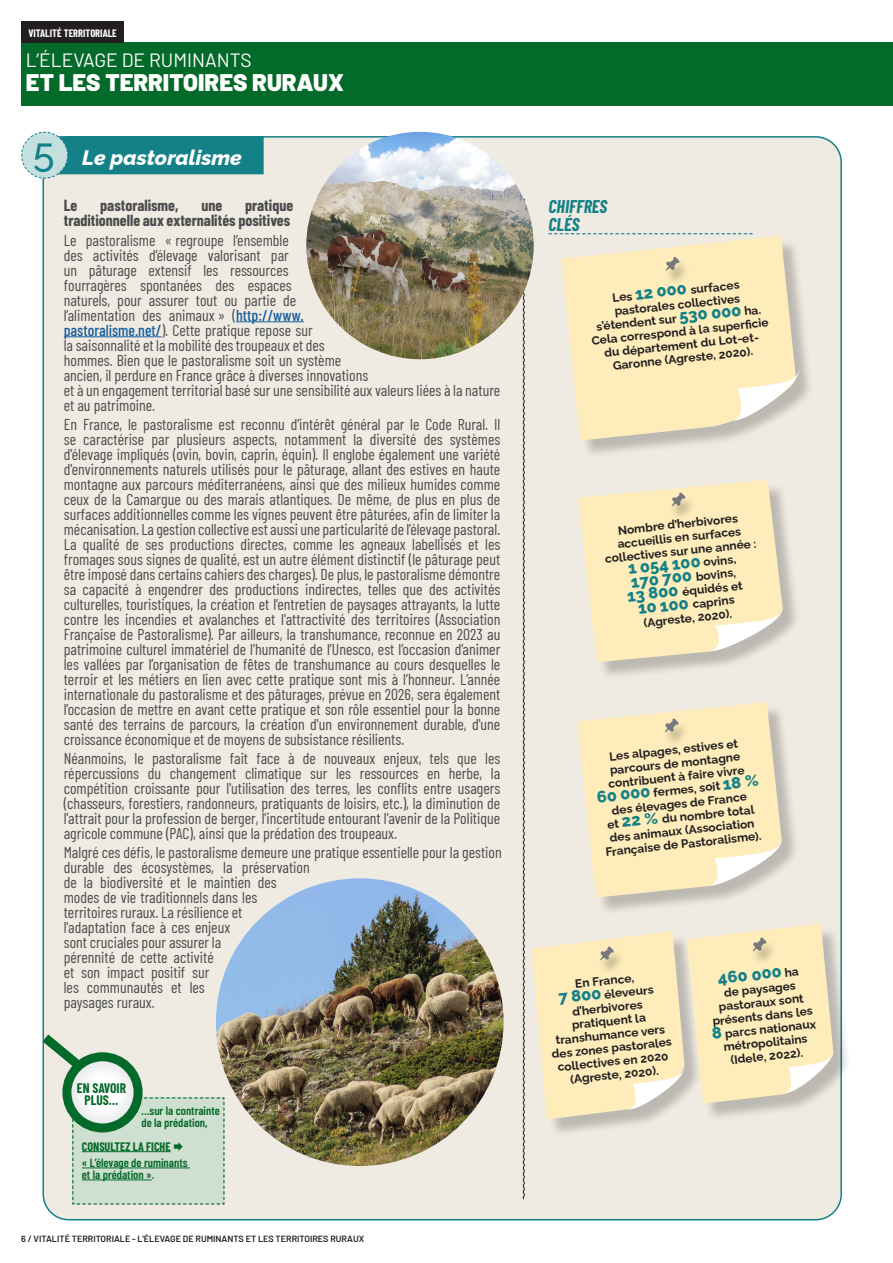
<style>
.page{position:relative;width:893px;height:1263px;background:#fff}
.page>*{position:absolute;margin:0;border:0;box-sizing:border-box;transform-origin:0 0}
.t1{font:500 39px "Raleway";color:#148087}
.t2{font:900 24px "Barlow";color:#fff}
.t3{font:italic 800 21px "Raleway";color:#fff}
.t4{font:19.2px "Barlow";color:#fff}
.t5{font:italic 700 18px/18px "Barlow Condensed";color:#148087}
.t6{font:800 16.5px "Raleway";color:#148087}
.t7{font:15.75px/15px "Barlow Condensed";color:#4b4c4d}
.t8{font:700 15.75px/15px "Barlow Condensed";color:#4b4c4d;text-align:right}
.t9{font:700 13.5px/12px "Barlow Condensed";color:#046a29;text-align:center}
.t10{font:700 12px/13.5px "Raleway";color:#231f20;text-align:center}
.t11{font:600 12px/12px "Barlow Condensed";color:#046a29}
.t12{font:700 12px "Barlow Condensed";color:#046a29}
.t13{font:700 10.5px "Barlow Condensed";color:#fff}
.t14{font:600 9px "Barlow";color:#231f20}
.s1{font-weight:500;color:#175d9e}
.s2{font-weight:800;font-size:16.5px;color:#148087}
.s3{font-weight:700;font-size:12px;color:#231f20}
</style>
<div class="page">
<div style="left:21px;top:43px;width:872px;height:63px;background:#046a29"></div>
<div style="left:21px;top:21px;width:102px;height:22px;background:#231f20"></div>
<div style="left:42px;top:135px;width:800px;height:1086px;background:#efebe2"></div>
<hr style="left:236px;top:321px;width:68px;height:1px;background:#175d9e">
<hr style="left:64px;top:336px;width:98px;height:1px;background:#175d9e">
<svg style="left:21px;top:131px;width:243px;height:48px;background:#5aa5a8"></svg>
<svg style="left:522px;top:198px;width:3px;height:1002px;background:#a39f9a"></svg>
<div style="left:534px;top:934px;width:169px;height:204px;background:#231f20;opacity:.25"></div>
<img style="left:306px;top:132px;width:228px;height:227px;border-radius:114px">
<img style="left:216px;top:878px;width:288px;height:288px;border-radius:144px">
<div style="left:580px;top:705px;width:220px;height:211px;background:#231f20;opacity:.25"></div>
<svg style="left:577px;top:702px;width:205px;height:196px;background:#f7e9c0"></svg>
<div style="left:689px;top:926px;width:163px;height:196px;background:#231f20;opacity:.25"></div>
<svg style="left:531px;top:923px;width:302px;height:196px;background:#f5e8c1"></svg>
<svg style="left:42px;top:1025px;width:49px;height:52px;background:#bccfbd"></svg>
<svg style="left:67px;top:1057px;width:71px;height:71px"></svg>
<div style="left:62px;top:1052px;width:81px;height:80px;border:9px solid #046a29;border-radius:50%"></div>
<div style="left:564px;top:238px;width:250px;height:221px;background:#231f20;opacity:.25"></div>
<svg style="left:561px;top:236px;width:235px;height:205px;background:#f8eabf"></svg>
<svg style="left:730px;top:369px;width:69px;height:52px"></svg>
<div style="left:663px;top:258px;width:28px;height:28px;background:#231f20;opacity:.35"></div>
<svg style="left:666px;top:257px;width:13px;height:14px"></svg>
<div style="left:581px;top:482px;width:220px;height:199px;background:#231f20;opacity:.25"></div>
<svg style="left:578px;top:480px;width:205px;height:182px;background:#f7e9c0"></svg>
<svg style="left:549px;top:233px;width:204px;height:1px"></svg>
<svg style="left:72px;top:1097px;width:153px;height:108px;background:#c1d7c5"></svg>
<p class="t13" style="left:28px;top:26px;width:90px">VITALITÉ TERRITORIALE</p>
<p class="t4" style="left:26px;top:46px;width:227px">L’ÉLEVAGE DE RUMINANTS</p>
<p class="t2" style="left:26px;top:64px;width:319px">ET LES TERRITOIRES RURAUX</p>
<p class="t1" style="left:33px;top:121px;width:23px">5</p>
<p class="t3" style="left:82px;top:141px;width:161px">Le pastoralisme</p>
<p class="t8" style="left:64px;top:197px;width:231px">pratique<br>traditionnelle aux externalités positives</p>
<p class="t7" style="left:64px;top:231px;width:438px">Le pastoralisme « regroupe l’ensemble<br>des activités d’élevage valorisant par<br>un pâturage extensif les ressources<br>fourragères spontanées des espaces<br>naturels, pour assurer tout ou partie de<br>l’alimentation des animaux » (<span class="s1">http://www.<br>pastoralisme.net/</span>). Cette pratique repose sur<br>la saisonnalité et la mobilité des troupeaux et des<br>hommes. Bien que le pastoralisme soit un système<br>ancien, il perdure en France grâce à diverses innovations<br>et à un engagement territorial basé sur une sensibilité aux valeurs liées à la nature et au patrimoine.</p>
<p class="t7" style="left:64px;top:416px;width:438px;text-align:justify">En France, le pastoralisme est reconnu d'intérêt général par le Code Rural. Il se caractérise par plusieurs aspects, notamment la diversité des systèmes d'élevage impliqués (ovin, bovin, caprin, équin). Il englobe également une variété d'environnements naturels utilisés pour le pâturage, allant des estives en haute montagne aux parcours méditerranéens, ainsi que des milieux humides comme ceux de la Camargue ou des marais atlantiques. De même, de plus en plus de surfaces additionnelles comme les vignes peuvent être pâturées, afin de limiter la mécanisation. La gestion collective est aussi une particularité de l’élevage pastoral.<br>La qualité de ses productions directes, comme les agneaux labellisés et les fromages sous signes de qualité, est un autre élément distinctif (le pâturage peut être imposé dans certains cahiers des charges). De plus, le pastoralisme démontre sa capacité à engendrer des productions indirectes, telles que des activités culturelles, touristiques, la création et l’entretien de paysages attrayants, la lutte contre les incendies et avalanches et l'attractivité des territoires (Association Française de Pastoralisme). Par ailleurs, la transhumance, reconnue en 2023 au patrimoine culturel immatériel de l’humanité de l’Unesco, est l’occasion d’animer les vallées par l’organisation de fêtes de transhumance au cours desquelles le terroir et les métiers en lien avec cette pratique sont mis à l’honneur. L’année internationale du pastoralisme et des pâturages, prévue en 2026, sera également l’occasion de mettre en avant cette pratique et son rôle essentiel pour la bonne santé des terrains de parcours, la création d'un environnement durable, d'une croissance économique et de moyens de subsistance résilients.</p>
<p class="t7" style="left:64px;top:750px;width:438px;text-align:justify">Néanmoins, le pastoralisme fait face à de nouveaux enjeux, tels que les répercussions du changement climatique sur les ressources en herbe, la compétition croissante pour l'utilisation des terres, les conflits entre usagers (chasseurs, forestiers, randonneurs, pratiquants de loisirs, etc.), la diminution de l'attrait pour la profession de berger, l'incertitude entourant l'avenir de la Politique agricole commune (PAC), ainsi que la prédation des troupeaux.</p>
<p class="t7" style="left:64px;top:844px;width:439px">Malgré ces défis, le pastoralisme demeure une pratique essentielle pour la gestion durable des écosystèmes, la préservation<br>de la biodiversité et le maintien des<br>modes de vie traditionnels dans les<br>territoires ruraux. La résilience et<br>l'adaptation face à ces enjeux<br>sont cruciales pour assurer la<br>pérennité de cette activité<br>et son impact positif sur<br>les communautés et les<br>paysages ruraux.</p>
<p class="t8" style="left:64px;top:197px;width:15px">Le</p>
<p class="t8" style="left:100px;top:197px;width:80px">pastoralisme,</p>
<p class="t8" style="left:201px;top:197px;width:22px">une</p>
<p class="t9" style="left:77px;top:1081px;width:51px">EN SAVOIR<br>PLUS…</p>
<p class="t11" style="left:141px;top:1104px;width:80px">…sur la contrainte de la prédation,</p>
<p class="t12" style="left:82px;top:1138px;width:90px">CONSULTEZ LA FICHE</p>
<p class="t11" style="left:82px;top:1156px;width:107px">« L’élevage de ruminants</p>
<p class="t11" style="left:82px;top:1168px;width:74px">et la prédation ».</p>
<p class="t14" style="left:21px;top:1232px;width:345px">6 / VITALITÉ TERRITORIALE - L’ÉLEVAGE DE RUMINANTS ET LES TERRITOIRES RURAUX</p>
<p class="t5" style="left:549px;top:197px;width:60px">CHIFFRES<br>CLÉS</p>
<p class="t10" style="left:587px;top:292px;width:179px;rotate:-6deg">Les <span class="s2">12 000</span> surfaces pastorales collectives s’étendent sur <span class="s2">530 000</span> ha.<br>Cela correspond à la superfi cie du département du Lot-et-<br>Garonne (Agreste, 2020).</p>
<p class="t10" style="left:601px;top:524px;width:154px;rotate:-6deg">Nombre d’herbivores accueillis en surfaces collectives sur une année :</p>
<p class="t6" style="left:627px;top:555px;width:110px;rotate:-6deg">1 054 100 <span class="s3">ovins,</span></p>
<p class="t10" style="left:630px;top:575px;width:107px;rotate:-6deg"><span class="s2">170 700</span> bovins,</p>
<p class="t10" style="left:626px;top:589px;width:118px;rotate:-6deg"><span class="s2">13 800</span> équidés et<br><span class="s2">10 100</span> caprins (Agreste, 2020).</p>
<p class="t10" style="left:592px;top:750px;width:164px;rotate:-6deg">Les alpages, estives et parcours de montagne contribuent à faire vivre<br><span class="s2">60 000</span> fermes, soit <span class="s2">18 % </span>des élevages de France<br>et <span class="s2">22 %</span> du nombre total des animaux (Association<br>Française de Pastoralisme).</p>
<p class="t10" style="left:544px;top:979px;width:122px;rotate:-6deg">En France,<br><span class="s2">7 800</span> éleveurs d’herbivores pratiquent la transhumance vers des zones pastorales collectives en 2020 (Agreste, 2020).</p>
<p class="t6" style="left:717px;top:965px;width:82px;rotate:-6deg">460 000 <span class="s3">ha</span></p>
<p class="t10" style="left:707px;top:986px;width:106px;rotate:-6deg">de paysages pastoraux sont présents dans les<br><span class="s2">8</span> parcs nationaux métropolitains</p>
<p class="t10" style="left:730px;top:1052px;width:74px;rotate:-6deg">(Idele, 2022).</p>
</div>
